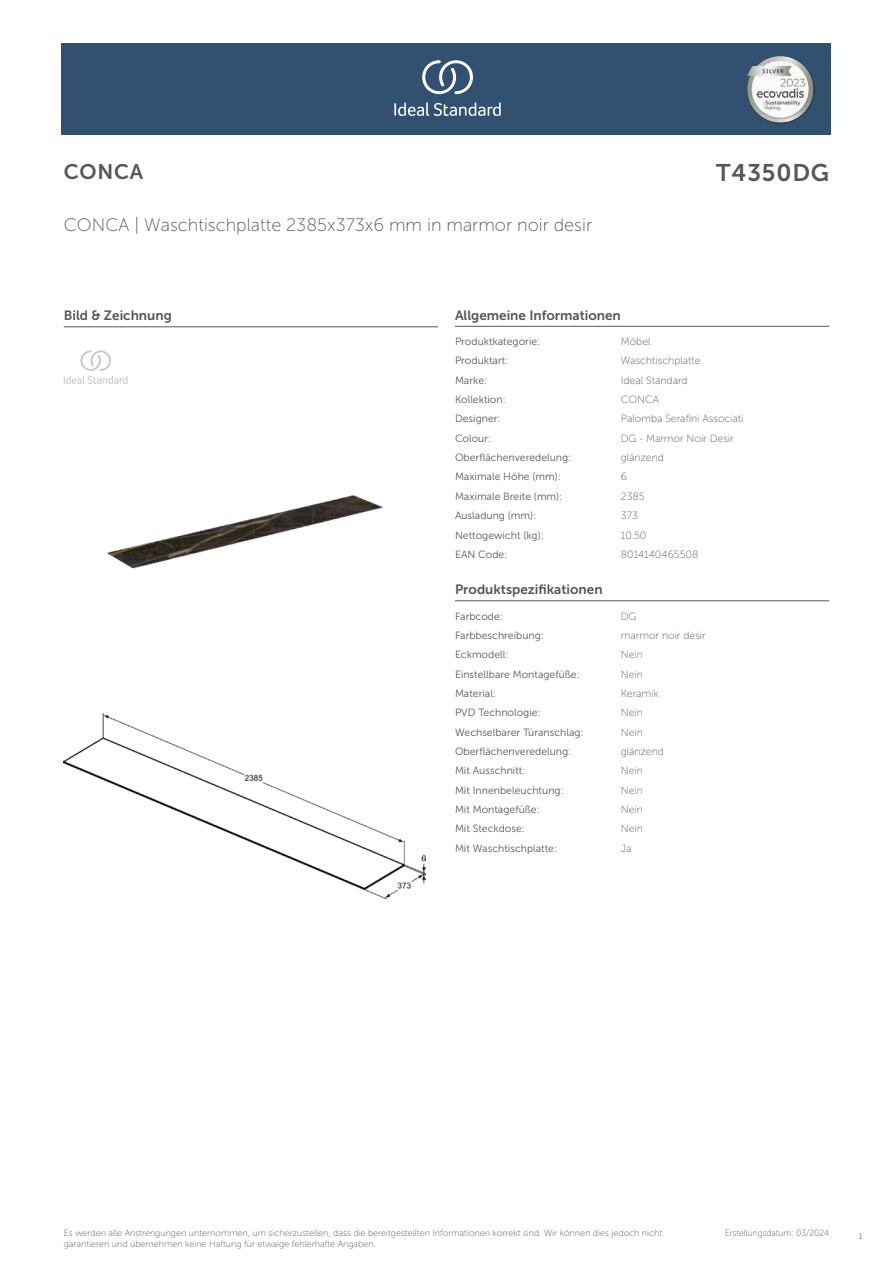
<style>
.page{position:relative;width:893px;height:1263px;background:#fff}
.page>*{position:absolute;margin:0;border:0;box-sizing:border-box;transform-origin:0 0}
.t1{font:24px "Museo Sans 700";letter-spacing:.035em;color:#575756}
.t2{font:21px "Museo Sans 700";letter-spacing:.035em;color:#575756}
.t3{font:18px "Museo Sans 100";color:#575756}
.t4{font:13.5px "Museo Sans 700";color:#575756}
.t5{font:10.5px "Museo Sans 300";color:#575756}
.t6{font:10.5px "Museo Sans 100";color:#575756}
.t7{font:9px/10.8px "Museo Sans 100";color:#575756}
.t8{font:9px "Museo Sans 100";color:#575756;scale:.95 1}
.t9{font:300 9px "Calibri";color:#575756;scale:.95 1}
</style>
<div class="page">
<div style="left:62px;top:43px;width:769px;height:91px;background:#325070"></div>
<hr style="left:455px;top:326px;width:166px;height:1px;background:#575756">
<hr style="left:621px;top:326px;width:208px;height:1px;background:#575756">
<hr style="left:455px;top:600px;width:166px;height:1px;background:#575756">
<hr style="left:621px;top:600px;width:208px;height:1px;background:#575756">
<img style="left:64px;top:714px;width:361px;height:184px">
<hr style="left:64px;top:327px;width:374px;height:1px;background:#575756">
<svg style="left:64px;top:350px;width:64px;height:34px"></svg>
<img style="left:107px;top:495px;width:275px;height:74px">
<svg style="left:394px;top:102px;width:107px;height:14px"></svg>
<svg style="left:422px;top:60px;width:51px;height:34px"></svg>
<img style="left:746px;top:56px;width:68px;height:67px">
<h2 class="t2" style="left:64px;top:160px;width:81px">CONCA</h2>
<h1 class="t1" style="left:716px;top:160px;width:114px">T4350DG</h1>
<h3 class="t3" style="left:64px;top:215px;width:530px">CONCA | Waschtischplatte 2385x373x6 mm in marmor noir desir</h3>
<p class="t4" style="left:64px;top:308px;width:110px">Bild &amp; Zeichnung</p>
<p class="t4" style="left:455px;top:308px;width:167px">Allgemeine Informationen</p>
<p class="t5" style="left:455px;top:336px;width:87px">Produktkategorie:</p>
<p class="t6" style="left:621px;top:336px;width:31px">Möbel</p>
<p class="t5" style="left:455px;top:355px;width:55px">Produktart:</p>
<p class="t6" style="left:621px;top:355px;width:81px">Waschtischplatte</p>
<p class="t5" style="left:455px;top:374px;width:34px">Marke:</p>
<p class="t6" style="left:621px;top:374px;width:68px">Ideal Standard</p>
<p class="t5" style="left:455px;top:394px;width:52px">Kollektion:</p>
<p class="t6" style="left:621px;top:394px;width:40px">CONCA</p>
<p class="t5" style="left:455px;top:413px;width:47px">Designer:</p>
<p class="t6" style="left:621px;top:413px;width:124px">Palomba Serafini Associati</p>
<p class="t5" style="left:455px;top:432px;width:38px">Colour:</p>
<p class="t6" style="left:621px;top:433px;width:114px">DG - Marmor Noir Desir</p>
<p class="t5" style="left:455px;top:452px;width:118px">Oberflächenveredelung:</p>
<p class="t6" style="left:621px;top:452px;width:45px">glänzend</p>
<p class="t5" style="left:455px;top:471px;width:107px">Maximale Höhe (mm):</p>
<p class="t6" style="left:621px;top:471px;width:8px">6</p>
<p class="t5" style="left:455px;top:491px;width:109px">Maximale Breite (mm):</p>
<p class="t6" style="left:621px;top:491px;width:25px">2385</p>
<p class="t5" style="left:455px;top:510px;width:83px">Ausladung (mm):</p>
<p class="t6" style="left:621px;top:510px;width:18px">373</p>
<p class="t5" style="left:455px;top:529px;width:90px">Nettogewicht (kg):</p>
<p class="t6" style="left:621px;top:529px;width:27px">10.50</p>
<p class="t5" style="left:455px;top:549px;width:54px">EAN Code:</p>
<p class="t6" style="left:621px;top:549px;width:79px">8014140465508</p>
<p class="t4" style="left:455px;top:582px;width:149px">Produktspezifikationen</p>
<p class="t5" style="left:455px;top:610px;width:49px">Farbcode:</p>
<p class="t6" style="left:621px;top:610px;width:17px">DG</p>
<p class="t5" style="left:455px;top:630px;width:90px">Farbbeschreibung:</p>
<p class="t6" style="left:621px;top:630px;width:86px">marmor noir desir</p>
<p class="t5" style="left:455px;top:649px;width:55px">Eckmodell:</p>
<p class="t6" style="left:621px;top:649px;width:24px">Nein</p>
<p class="t5" style="left:455px;top:668px;width:126px">Einstellbare Montagefüße:</p>
<p class="t6" style="left:621px;top:668px;width:24px">Nein</p>
<p class="t5" style="left:455px;top:688px;width:43px">Material:</p>
<p class="t6" style="left:621px;top:688px;width:39px">Keramik</p>
<p class="t5" style="left:455px;top:707px;width:87px">PVD Technologie:</p>
<p class="t6" style="left:621px;top:707px;width:24px">Nein</p>
<p class="t5" style="left:455px;top:726px;width:130px">Wechselbarer Türanschlag:</p>
<p class="t6" style="left:621px;top:726px;width:24px">Nein</p>
<p class="t5" style="left:455px;top:746px;width:118px">Oberflächenveredelung:</p>
<p class="t6" style="left:621px;top:746px;width:45px">glänzend</p>
<p class="t5" style="left:455px;top:765px;width:72px">Mit Ausschnitt:</p>
<p class="t6" style="left:621px;top:765px;width:24px">Nein</p>
<p class="t5" style="left:455px;top:784px;width:110px">Mit Innenbeleuchtung:</p>
<p class="t6" style="left:621px;top:784px;width:24px">Nein</p>
<p class="t5" style="left:455px;top:804px;width:86px">Mit Montagefüße:</p>
<p class="t6" style="left:621px;top:804px;width:24px">Nein</p>
<p class="t5" style="left:455px;top:823px;width:71px">Mit Steckdose:</p>
<p class="t6" style="left:621px;top:823px;width:24px">Nein</p>
<p class="t5" style="left:455px;top:842px;width:104px">Mit Waschtischplatte:</p>
<p class="t6" style="left:621px;top:842px;width:12px">Ja</p>
<p class="t7" style="left:64px;top:1227px;width:600px">Es werden alle Anstrengungen unternommen, um sicherzustellen, dass die bereitgestellten Informationen korrekt sind. Wir können dies jedoch nicht garantieren und übernehmen keine Haftung für etwaige fehlerhafte Angaben.</p>
<p class="t8" style="left:725px;top:1228px;width:111px">Erstellungsdatum: 03/2024</p>
<p class="t9" style="left:858px;top:1230px;width:6px">1</p>
</div>
